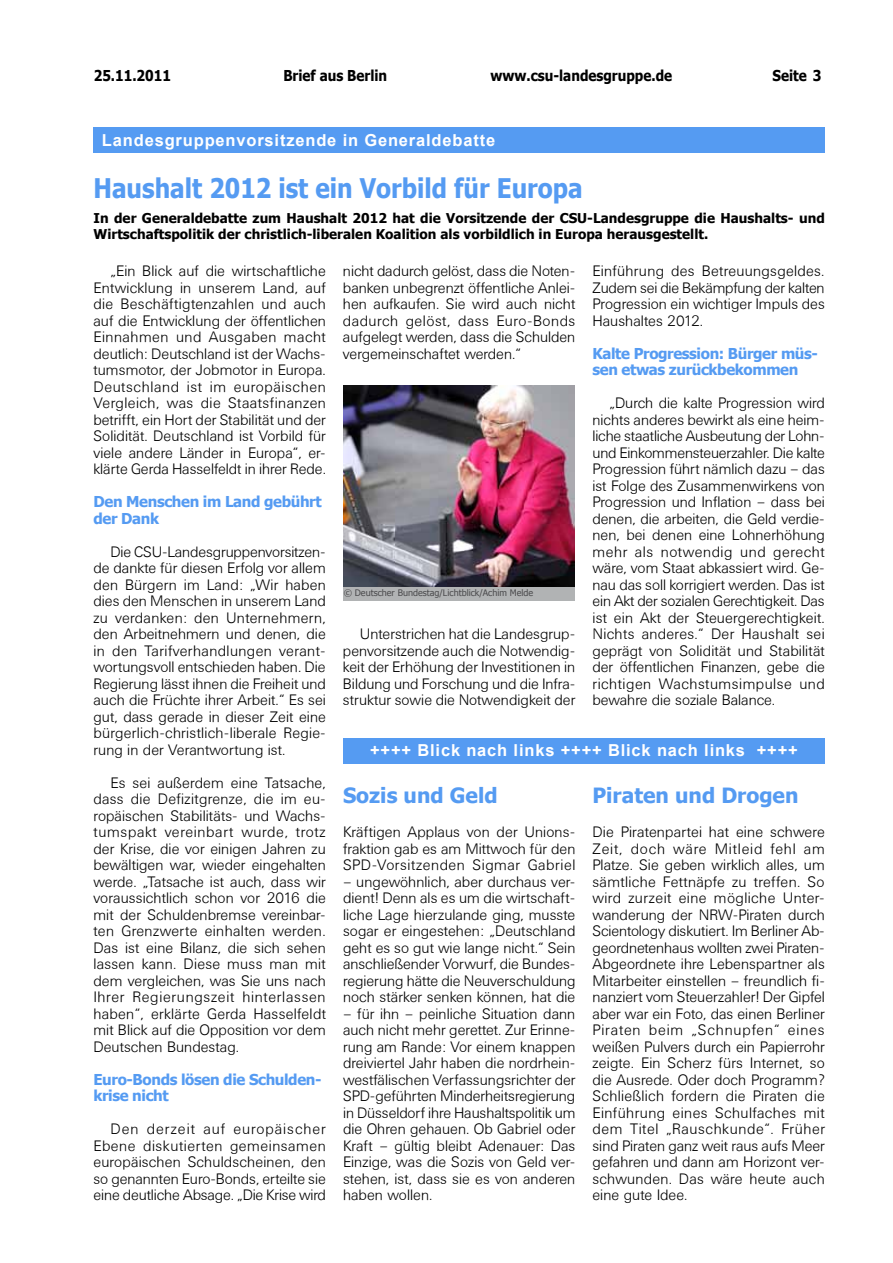
<style>
.page{position:relative;width:893px;height:1263px;background:#fff}
.page>*{position:absolute;margin:0;border:0;box-sizing:border-box;transform-origin:0 0}
.t1{font:700 27px "Tahoma";color:#559bf2;scale:.9 1}
.t2{font:700 21px "Tahoma";color:#559bf2}
.t3{font:700 16.5px "Arial";letter-spacing:.05em;color:#fff}
.t4{font:300 15px/16.5px "Univers BSK";color:#000;text-align:justify}
.t5{font:700 15px/16.5px "Tahoma";letter-spacing:-.025em;color:#559bf2}
.t6{font:700 15px "Tahoma";color:#000;scale:.9 1}
.t7{font:700 13.5px/16.5px "Tahoma";color:#000}
.t8{font:9px "Tahoma";color:#4b4b4d}
</style>
<div class="page">
<div style="left:93px;top:128px;width:732px;height:25px;background:#559bf2"></div>
<div style="left:343px;top:738px;width:482px;height:26px;background:#559bf2"></div>
<div style="left:344px;top:585px;width:231px;height:15px;background:#b1b3b4"></div>
<img style="left:344px;top:386px;width:231px;height:200px">
<p class="t6" style="left:94px;top:65px;width:87px">25.11.2011</p>
<p class="t6" style="left:283px;top:65px;width:117px">Brief aus Berlin</p>
<p class="t6" style="left:490px;top:65px;width:203px">www.csu-landesgruppe.de</p>
<p class="t6" style="left:772px;top:65px;width:56px">Seite 3</p>
<p class="t3" style="left:102px;top:129px;width:395px">Landesgruppenvorsitzende in Generaldebatte</p>
<h1 class="t1" style="left:94px;top:169px;width:545px">Haushalt 2012 ist ein Vorbild für Europa</h1>
<p class="t7" style="left:94px;top:209px;width:733px">In der Generaldebatte zum Haushalt 2012 hat die Vorsitzende der CSU-Landesgruppe die Haushalts- und<br>Wirtschaftspolitik der christlich-liberalen Koalition als vorbildlich in Europa herausgestellt.</p>
<p class="t4" style="left:93px;top:263px;width:234px;text-indent:17px">„Ein Blick auf die wirtschaftliche Entwicklung in unserem Land, auf die Beschäftigtenzahlen und auch auf die Entwicklung der öffentlichen Einnahmen und Ausgaben macht deutlich: Deutschland ist der Wachs&shy;tumsmotor, der Jobmotor in Europa.<br>Deutschland ist im europäischen Vergleich, was die Staatsfinanzen betrifft, ein Hort der Stabilität und der Solidität. Deutschland ist Vorbild für viele andere Länder in Europa“, er&shy;klärte Gerda Hasselfeldt in ihrer Rede.</p>
<p class="t5" style="left:93px;top:492px;width:230px">Den Menschen im Land gebührt der Dank</p>
<p class="t4" style="left:93px;top:543px;width:234px;text-indent:17px">Die CSU-Landesgruppenvorsitzen&shy;de dankte für diesen Erfolg vor allem den Bürgern im Land: „Wir haben dies den Menschen in unserem Land zu verdanken: den Unternehmern, den Arbeitnehmern und denen, die in den Tarifverhandlungen verant&shy;wortungsvoll entschieden haben. Die Regierung lässt ihnen die Freiheit und auch die Früchte ihrer Arbeit.“ Es sei gut, dass gerade in dieser Zeit eine bürgerlich-christlich-liberale Regie&shy;rung in der Verantwortung ist.</p>
<p class="t4" style="left:93px;top:774px;width:234px;text-indent:17px">Es sei außerdem eine Tatsache, dass die Defizitgrenze, die im eu&shy;ropäischen Stabilitäts- und Wachs&shy;tumspakt vereinbart wurde, trotz der Krise, die vor einigen Jahren zu bewältigen war, wieder eingehalten werde. „Tatsache ist auch, dass wir voraussichtlich schon vor 2016 die mit der Schuldenbremse vereinbar&shy;ten Grenzwerte einhalten werden.<br>Das ist eine Bilanz, die sich sehen lassen kann. Diese muss man mit dem vergleichen, was Sie uns nach Ihrer Regierungszeit hinterlassen haben“, erklärte Gerda Hasselfeldt mit Blick auf die Opposition vor dem Deutschen Bundestag.</p>
<p class="t5" style="left:93px;top:1070px;width:230px">Euro-Bonds lösen die Schulden&shy;krise nicht</p>
<p class="t4" style="left:93px;top:1121px;width:234px;text-indent:17px">Den derzeit auf europäischer Ebene diskutierten gemeinsamen europäischen Schuldscheinen, den so genannten Euro-Bonds, erteilte sie eine deutliche Absage. „Die Krise wird</p>
<p class="t4" style="left:343px;top:263px;width:234px">nicht dadurch gelöst, dass die Noten&shy;banken unbegrenzt öffentliche Anlei&shy;hen aufkaufen. Sie wird auch nicht dadurch gelöst, dass Euro-Bonds aufgelegt werden, dass die Schulden vergemeinschaftet werden.“</p>
<p class="t8" style="left:344px;top:587px;width:191px">© Deutscher Bundestag/Lichtblick/Achim Melde</p>
<p class="t4" style="left:343px;top:626px;width:234px;text-indent:17px">Unterstrichen hat die Landesgrup&shy;penvorsitzende auch die Notwendig&shy;keit der Erhöhung der Investitionen in Bildung und Forschung und die Infra&shy;struktur sowie die Notwendigkeit der</p>
<p class="t4" style="left:592px;top:263px;width:234px">Einführung des Betreuungsgeldes.<br>Zudem sei die Bekämpfung der kalten Progression ein wichtiger Impuls des Haushaltes 2012.</p>
<p class="t5" style="left:592px;top:344px;width:227px">Kalte Progression: Bürger müs&shy;sen etwas zurückbekommen</p>
<p class="t4" style="left:592px;top:395px;width:234px;text-indent:17px">„Durch die kalte Progression wird nichts anderes bewirkt als eine heim&shy;liche staatliche Ausbeutung der Lohn&shy;und Einkommensteuerzahler. Die kalte Progression führt nämlich dazu – das ist Folge des Zusammenwirkens von Progression und Inflation – dass bei denen, die arbeiten, die Geld verdie&shy;nen, bei denen eine Lohnerhöhung mehr als notwendig und gerecht wäre, vom Staat abkassiert wird. Ge&shy;nau das soll korrigiert werden. Das ist ein Akt der sozialen Gerechtigkeit. Das ist ein Akt der Steuergerechtigkeit.<br>Nichts anderes.“ Der Haushalt sei geprägt von Solidität und Stabilität der öffentlichen Finanzen, gebe die richtigen Wachstumsimpulse und bewahre die soziale Balance.</p>
<p class="t3" style="left:370px;top:739px;width:429px">++++ Blick nach links ++++ Blick nach links ++++</p>
<h2 class="t2" style="left:343px;top:781px;width:156px">Sozis und Geld</h2>
<p class="t4" style="left:343px;top:824px;width:234px">Kräftigen Applaus von der Unions&shy;fraktion gab es am Mittwoch für den SPD-Vorsitzenden Sigmar Gabriel</p>
<p class="t4" style="left:343px;top:873px;width:234px">– ungewöhnlich, aber durchaus ver&shy;dient! Denn als es um die wirtschaft&shy;liche Lage hierzulande ging, musste sogar er eingestehen: „Deutschland geht es so gut wie lange nicht.“ Sein anschließender Vorwurf, die Bundes&shy;regierung hätte die Neuverschuldung noch stärker senken können, hat die</p>
<p class="t4" style="left:343px;top:1005px;width:234px">– für ihn – peinliche Situation dann auch nicht mehr gerettet. Zur Erinne&shy;rung am Rande: Vor einem knappen dreiviertel Jahr haben die nordrhein&shy;westfälischen Verfassungsrichter der SPD-geführten Minderheitsregierung in Düsseldorf ihre Haushaltspolitik um die Ohren gehauen. Ob Gabriel oder Kraft – gültig bleibt Adenauer: Das Einzige, was die Sozis von Geld ver&shy;stehen, ist, dass sie es von anderen haben wollen.</p>
<h2 class="t2" style="left:592px;top:781px;width:207px">Piraten und Drogen</h2>
<p class="t4" style="left:592px;top:824px;width:234px">Die Piratenpartei hat eine schwere Zeit, doch wäre Mitleid fehl am Platze. Sie geben wirklich alles, um sämtliche Fettnäpfe zu treffen. So wird zurzeit eine mögliche Unter&shy;wanderung der NRW-Piraten durch Scientology diskutiert. Im Berliner Ab&shy;geordnetenhaus wollten zwei Piraten-Abgeordnete ihre Lebenspartner als Mitarbeiter einstellen – freundlich fi&shy;nanziert vom Steuerzahler! Der Gipfel aber war ein Foto, das einen Berliner Piraten beim „Schnupfen“ eines weißen Pulvers durch ein Papierrohr zeigte. Ein Scherz fürs Internet, so die Ausrede. Oder doch Programm?<br>Schließlich fordern die Piraten die Einführung eines Schulfaches mit dem Titel „Rauschkunde“. Früher sind Piraten ganz weit raus aufs Meer gefahren und dann am Horizont ver&shy;schwunden. Das wäre heute auch eine gute Idee.</p>
</div>
